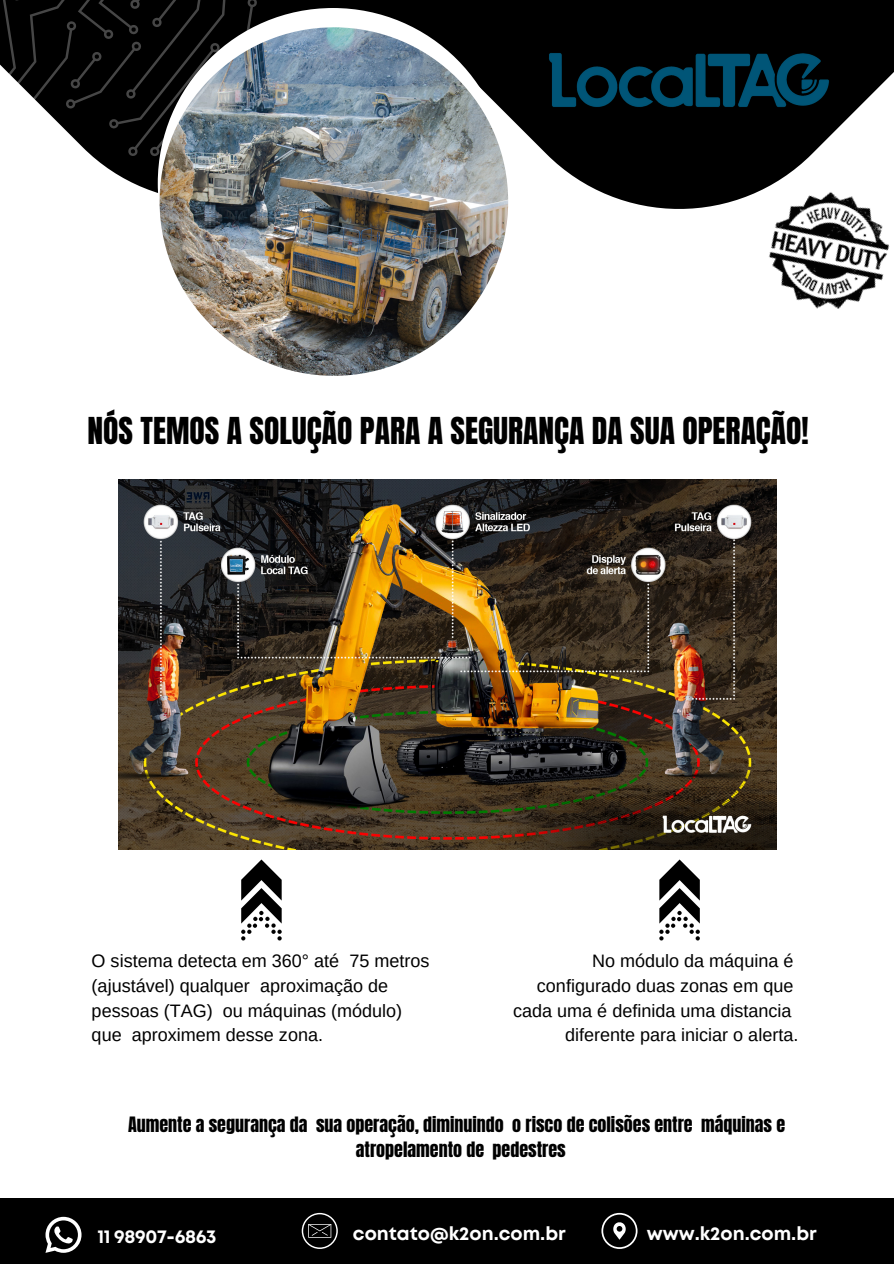
<style>
.page{position:relative;width:894px;height:1264px;background:#fff}
.page>*{position:absolute;margin:0;border:0;box-sizing:border-box;transform-origin:0 0}
.t1{font:31.5px "Anton";color:#000}
.t2{font:700 18.75px "Mont";color:#fff}
.t3{font:700 18.75px "Mont";letter-spacing:-.02em;color:#fff}
.t4{font:18px/24.8px "Arimo";color:#000}
.t5{font:18px/24.8px "Anton";color:#000;text-align:center}
</style>
<div class="page">
<svg style="left:93px;top:157px;width:67px;height:36px;fill:#000"></svg>
<svg style="left:301px;top:0;width:592px;height:209px;fill:#000"></svg>
<div style="left:158px;top:8px;width:350px;height:350px;background:#fff;border-radius:50%"></div>
<img style="left:159px;top:27px;width:349px;height:349px;border-radius:50%">
<svg style="left:0;top:0;width:301px;height:157px;background:#494d50"></svg>
<img style="left:744px;top:164px;width:149px;height:145px">
<img style="left:118px;top:479px;width:658px;height:370px">
<img style="left:518px;top:28px;width:340px;height:104px">
<svg style="left:241px;top:859px;width:40px;height:81px"></svg>
<svg style="left:659px;top:859px;width:40px;height:81px"></svg>
<div style="left:0;top:1198px;width:893px;height:65px;background:#000"></div>
<svg style="left:601px;top:1212px;width:36px;height:36px"></svg>
<svg style="left:301px;top:1212px;width:37px;height:36px"></svg>
<svg style="left:45px;top:1216px;width:36px;height:36px"></svg>
<p class="t1" style="left:87px;top:408px;width:722px">NÓS TEMOS A SOLUÇÃO PARA A SEGURANÇA DA SUA OPERAÇÃO!</p>
<p class="t4" style="left:92px;top:948px;width:339px">O sistema detecta em 360° até 75 metros (ajustável) qualquer aproximação de pessoas (TAG) ou máquinas (módulo) que aproximem desse zona.</p>
<p class="t4" style="left:592px;top:948px;width:203px">No módulo da máquina é</p>
<p class="t4" style="left:536px;top:973px;width:258px">configurado duas zonas em que</p>
<p class="t4" style="left:513px;top:997px;width:280px">cada uma é definida uma distancia</p>
<p class="t4" style="left:565px;top:1022px;width:235px">diferente para iniciar o alerta.</p>
<p class="t5" style="left:128px;top:1112px;width:658px">Aumente a segurança da sua operação, diminuindo o risco de colisões entre máquinas e atropelamento de pedestres</p>
<p class="t3" style="left:97px;top:1229px;width:120px">11 98907-6863</p>
<p class="t2" style="left:353px;top:1226px;width:214px">contato@k2on.com.br</p>
<p class="t2" style="left:646px;top:1226px;width:171px">www.k2on.com.br</p>
</div>
